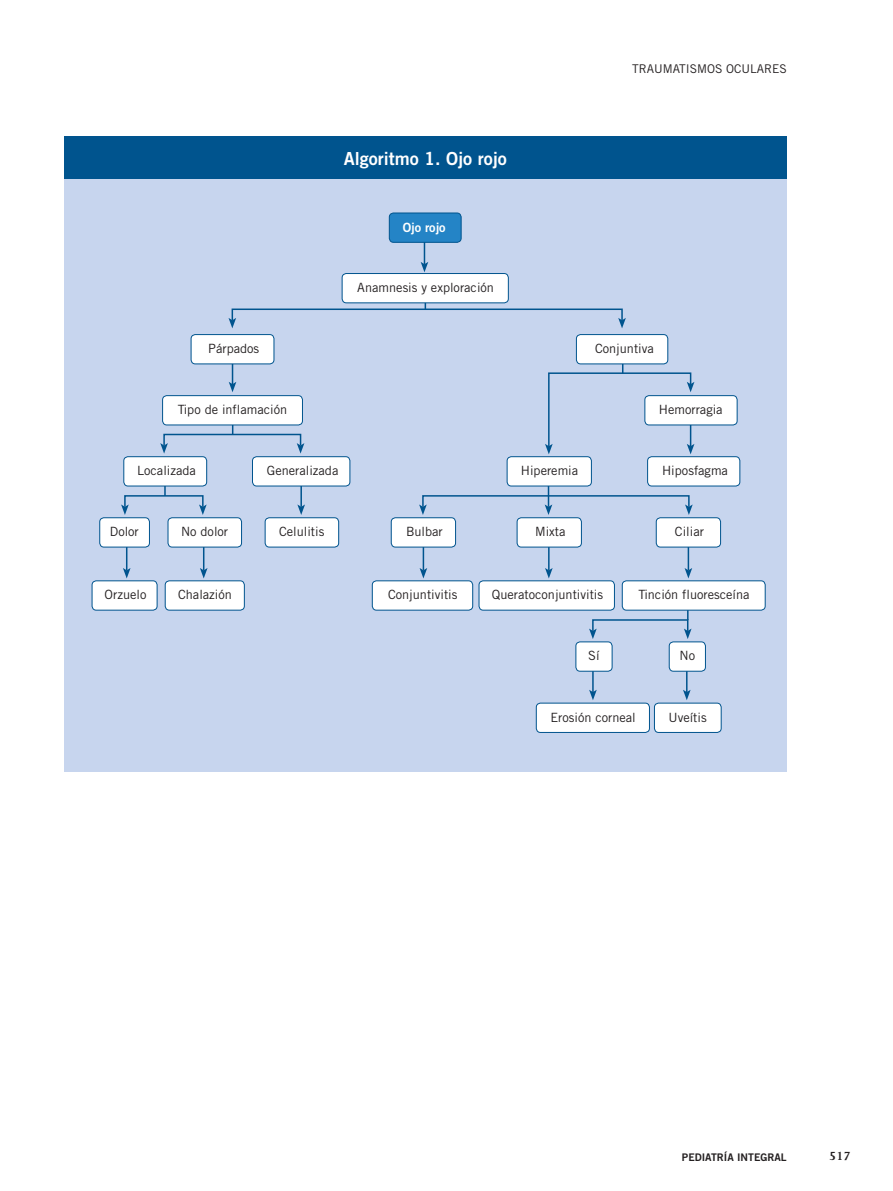
<style>
.page{position:relative;width:893px;height:1191px;background:#fff}
.page>*{position:absolute;margin:0;border:0;box-sizing:border-box;transform-origin:0 0}
.t1{font:18px "Trade Gothic Bold Two";color:#fff}
.t2{font:700 13.5px "Joanna MT Std";color:#231f20}
.t3{font:12.75px "Trade Gothic";color:#231f20}
.t4{font:12.75px "Trade Gothic Bold Two";color:#fff}
.t5{font:12px "Trade Gothic";color:#231f20}
.t6{font:10.5px "Trade Gothic Bold Two";color:#231f20}
</style>
<div class="page">
<div style="left:64px;top:177px;width:723px;height:595px;background:#c7d5ee"></div>
<svg style="left:421px;top:242px;width:7px;height:30px"></svg>
<svg style="left:229px;top:364px;width:7px;height:28px"></svg>
<svg style="left:123px;top:547px;width:8px;height:31px"></svg>
<svg style="left:200px;top:547px;width:8px;height:31px"></svg>
<svg style="left:420px;top:547px;width:7px;height:31px"></svg>
<hr style="left:548px;top:541px;width:2px;height:29px;background:#00548e">
<svg style="left:545px;top:568px;width:8px;height:10px"></svg>
<hr style="left:592px;top:663px;width:2px;height:29px;background:#00548e">
<svg style="left:589px;top:689px;width:8px;height:11px"></svg>
<svg style="left:683px;top:671px;width:8px;height:29px"></svg>
<svg style="left:685px;top:547px;width:7px;height:31px"></svg>
<hr style="left:300px;top:477px;width:2px;height:30px;background:#00548e">
<svg style="left:297px;top:504px;width:8px;height:11px"></svg>
<div style="left:232px;top:308px;width:391px;height:13px;border:2px solid #00548e"></div>
<svg style="left:228px;top:318px;width:8px;height:10px"></svg>
<svg style="left:618px;top:318px;width:8px;height:10px"></svg>
<div style="left:422px;top:495px;width:268px;height:12px;border:2px solid #00548e"></div>
<svg style="left:419px;top:504px;width:8px;height:11px"></svg>
<svg style="left:685px;top:504px;width:8px;height:11px"></svg>
<svg style="left:545px;top:486px;width:7px;height:29px"></svg>
<div style="left:163px;top:434px;width:138px;height:12px;border:2px solid #00548e"></div>
<svg style="left:160px;top:443px;width:8px;height:10px"></svg>
<svg style="left:297px;top:443px;width:7px;height:10px"></svg>
<div style="left:592px;top:619px;width:96px;height:12px;border:2px solid #00548e"></div>
<svg style="left:589px;top:628px;width:8px;height:11px"></svg>
<svg style="left:684px;top:628px;width:7px;height:11px"></svg>
<svg style="left:687px;top:610px;width:2px;height:10px"></svg>
<svg style="left:545px;top:362px;width:149px;height:92px"></svg>
<div style="left:124px;top:495px;width:80px;height:12px;border:2px solid #00548e"></div>
<svg style="left:121px;top:504px;width:8px;height:11px"></svg>
<svg style="left:199px;top:504px;width:8px;height:11px"></svg>
<svg style="left:164px;top:486px;width:2px;height:10px"></svg>
<div style="left:64px;top:136px;width:723px;height:43px;background:#00548e"></div>
<div style="left:389px;top:213px;width:72px;height:29px;background:#2484c6;border-radius:4px"></div>
<div style="left:389px;top:213px;width:72px;height:29px;border:1px solid #00548e;border-radius:4px"></div>
<div style="left:342px;top:273px;width:166px;height:30px;background:#fff;border-radius:4px"></div>
<div style="left:342px;top:273px;width:167px;height:30px;border:1px solid #00548e;border-radius:4px"></div>
<div style="left:92px;top:581px;width:65px;height:29px;background:#fff;border-radius:4px"></div>
<div style="left:92px;top:580px;width:65px;height:30px;border:1px solid #00548e;border-radius:4px"></div>
<div style="left:165px;top:581px;width:79px;height:29px;background:#fff;border-radius:4px"></div>
<div style="left:165px;top:580px;width:80px;height:30px;border:1px solid #00548e;border-radius:4px"></div>
<div style="left:372px;top:581px;width:101px;height:29px;background:#fff;border-radius:4px"></div>
<div style="left:372px;top:580px;width:101px;height:30px;border:1px solid #00548e;border-radius:4px"></div>
<div style="left:536px;top:703px;width:113px;height:29px;background:#fff;border-radius:4px"></div>
<div style="left:536px;top:703px;width:114px;height:29px;border:1px solid #00548e;border-radius:4px"></div>
<div style="left:654px;top:703px;width:67px;height:29px;background:#fff;border-radius:4px"></div>
<div style="left:654px;top:703px;width:67px;height:29px;border:1px solid #00548e;border-radius:4px"></div>
<div style="left:479px;top:581px;width:135px;height:29px;background:#fff;border-radius:4px"></div>
<div style="left:479px;top:580px;width:136px;height:30px;border:1px solid #00548e;border-radius:4px"></div>
<div style="left:622px;top:581px;width:143px;height:29px;background:#fff;border-radius:4px"></div>
<div style="left:622px;top:580px;width:143px;height:30px;border:1px solid #00548e;border-radius:4px"></div>
<div style="left:265px;top:518px;width:74px;height:29px;background:#fff;border-radius:4px"></div>
<div style="left:265px;top:517px;width:74px;height:30px;border:1px solid #00548e;border-radius:4px"></div>
<div style="left:391px;top:518px;width:65px;height:29px;background:#fff;border-radius:4px"></div>
<div style="left:391px;top:517px;width:65px;height:30px;border:1px solid #00548e;border-radius:4px"></div>
<div style="left:517px;top:518px;width:64px;height:29px;background:#fff;border-radius:4px"></div>
<div style="left:517px;top:517px;width:65px;height:30px;border:1px solid #00548e;border-radius:4px"></div>
<div style="left:656px;top:518px;width:65px;height:29px;background:#fff;border-radius:4px"></div>
<div style="left:656px;top:517px;width:65px;height:30px;border:1px solid #00548e;border-radius:4px"></div>
<div style="left:576px;top:642px;width:36px;height:29px;background:#fff;border-radius:4px"></div>
<div style="left:576px;top:641px;width:36px;height:30px;border:1px solid #00548e;border-radius:4px"></div>
<div style="left:669px;top:642px;width:36px;height:29px;background:#fff;border-radius:4px"></div>
<div style="left:669px;top:641px;width:37px;height:30px;border:1px solid #00548e;border-radius:4px"></div>
<div style="left:124px;top:457px;width:83px;height:29px;background:#fff;border-radius:4px"></div>
<div style="left:124px;top:456px;width:83px;height:30px;border:1px solid #00548e;border-radius:4px"></div>
<div style="left:645px;top:395px;width:92px;height:30px;background:#fff;border-radius:4px"></div>
<div style="left:645px;top:395px;width:92px;height:30px;border:1px solid #00548e;border-radius:4px"></div>
<div style="left:252px;top:457px;width:98px;height:29px;background:#fff;border-radius:4px"></div>
<div style="left:252px;top:456px;width:98px;height:30px;border:1px solid #00548e;border-radius:4px"></div>
<div style="left:507px;top:457px;width:84px;height:29px;background:#fff;border-radius:4px"></div>
<div style="left:507px;top:456px;width:85px;height:30px;border:1px solid #00548e;border-radius:4px"></div>
<div style="left:648px;top:457px;width:92px;height:29px;background:#fff;border-radius:4px"></div>
<div style="left:647px;top:456px;width:93px;height:30px;border:1px solid #00548e;border-radius:4px"></div>
<div style="left:163px;top:395px;width:139px;height:30px;background:#fff;border-radius:4px"></div>
<div style="left:162px;top:395px;width:141px;height:30px;border:1px solid #00548e;border-radius:4px"></div>
<div style="left:576px;top:334px;width:92px;height:30px;background:#fff;border-radius:4px"></div>
<div style="left:576px;top:334px;width:92px;height:30px;border:1px solid #00548e;border-radius:4px"></div>
<div style="left:191px;top:334px;width:83px;height:30px;background:#fff;border-radius:4px"></div>
<div style="left:191px;top:334px;width:83px;height:30px;border:1px solid #00548e;border-radius:4px"></div>
<div style="left:100px;top:518px;width:49px;height:29px;background:#fff;border-radius:4px"></div>
<div style="left:100px;top:517px;width:50px;height:30px;border:1px solid #00548e;border-radius:4px"></div>
<div style="left:168px;top:518px;width:74px;height:29px;background:#fff;border-radius:4px"></div>
<div style="left:168px;top:517px;width:74px;height:30px;border:1px solid #00548e;border-radius:4px"></div>
<h1 class="t1" style="left:344px;top:152px;width:164px">Algoritmo 1. Ojo rojo</h1>
<p class="t4" style="left:403px;top:223px;width:44px">Ojo rojo</p>
<p class="t3" style="left:357px;top:283px;width:138px">Anamnesis y exploración</p>
<p class="t5" style="left:632px;top:65px;width:156px">TRAUMATISMOS OCULARES</p>
<p class="t3" style="left:208px;top:344px;width:52px">Párpados</p>
<p class="t3" style="left:595px;top:344px;width:60px">Conjuntiva</p>
<p class="t3" style="left:178px;top:405px;width:111px">Tipo de inflamación</p>
<p class="t3" style="left:659px;top:405px;width:65px">Hemorragia</p>
<p class="t3" style="left:137px;top:466px;width:60px">Localizada</p>
<p class="t3" style="left:110px;top:527px;width:31px">Dolor</p>
<p class="t3" style="left:181px;top:527px;width:49px">No dolor</p>
<p class="t3" style="left:267px;top:466px;width:73px">Generalizada</p>
<p class="t3" style="left:521px;top:466px;width:59px">Hiperemia</p>
<p class="t3" style="left:662px;top:466px;width:67px">Hiposfagma</p>
<p class="t3" style="left:279px;top:527px;width:47px">Celulitis</p>
<p class="t3" style="left:406px;top:527px;width:38px">Bulbar</p>
<p class="t3" style="left:535px;top:527px;width:32px">Mixta</p>
<p class="t3" style="left:675px;top:527px;width:31px">Ciliar</p>
<p class="t3" style="left:105px;top:590px;width:43px">Orzuelo</p>
<p class="t3" style="left:178px;top:590px;width:55px">Chalazión</p>
<p class="t3" style="left:388px;top:590px;width:71px">Conjuntivitis</p>
<p class="t3" style="left:492px;top:590px;width:113px">Queratoconjuntivitis</p>
<p class="t3" style="left:638px;top:590px;width:113px">Tinción fluoresceína</p>
<p class="t3" style="left:588px;top:651px;width:13px">Sí</p>
<p class="t3" style="left:679px;top:651px;width:17px">No</p>
<p class="t3" style="left:550px;top:712px;width:87px">Erosión corneal</p>
<p class="t3" style="left:668px;top:712px;width:40px">Uveítis</p>
<p class="t6" style="left:682px;top:1153px;width:106px">PEDIATRÍA INTEGRAL</p>
<p class="t2" style="left:829px;top:1150px;width:23px">517</p>
</div>
